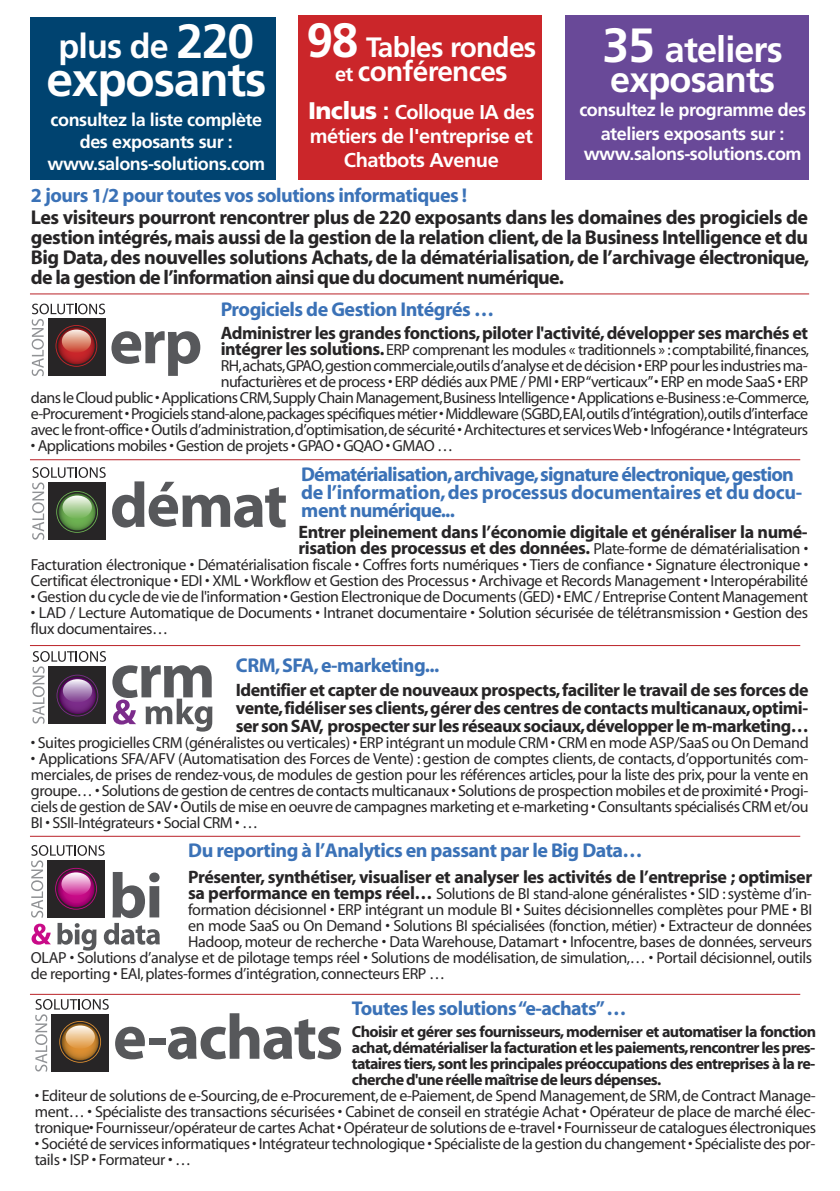
<style>
.page{position:relative;width:840px;height:1191px;background:#fff}
.page>*{position:absolute;margin:0;border:0;box-sizing:border-box;transform-origin:0 0}
.t1{font:700 48px "Frutiger";letter-spacing:-.025em;color:#fff}
.t2{font:700 36px/30px "Frutiger";letter-spacing:-.025em;color:#fff}
.t3{font:700 34px "Frutiger";letter-spacing:-.025em;color:#fff}
.t4{font:700 28px/24px "Frutiger";letter-spacing:-.025em;color:#fff;text-align:center}
.t5{font:700 20px/20px "Myriad";letter-spacing:-.035em;color:#272526;text-align:justify}
.t6{font:700 20px/18px "Myriad";letter-spacing:-.025em;color:#3b72b7}
.t7{font:700 20px/24px "Frutiger";letter-spacing:-.025em;color:#fff;text-align:center}
.t8{font:700 18px/18px "Myriad";letter-spacing:-.025em;color:#272526;text-align:justify}
.t9{font:700 18px/22px "Frutiger";letter-spacing:-.025em;color:#fff;text-align:center}
.t10{font:16px/16px "Myriad";letter-spacing:-.025em;color:#272526}
.t11{font:700 16px/16px "Myriad";letter-spacing:-.04em;color:#272526;text-align:justify}
.s1{font-size:48px}
.s2{font-size:20px}
.s3{font-weight:900;font-size:24px}
.s4{font-size:24px}
.s5{font-weight:700;font-size:18px}
.s6{font-weight:400;font-size:16px}
</style>
<div class="page">
<svg style="left:115px;top:1026px;width:30px;height:33px"></svg>
<div style="left:149px;top:1038px;width:17px;height:7px;background:#57585b"></div>
<svg style="left:168px;top:1013px;width:173px;height:46px"></svg>
<svg style="left:35px;top:999px;width:74px;height:72px"></svg>
<svg style="left:62px;top:1023px;width:37px;height:37px"></svg>
<svg style="left:66px;top:1025px;width:29px;height:23px"></svg>
<svg style="left:32px;top:651px;width:74px;height:73px"></svg>
<svg style="left:59px;top:677px;width:37px;height:37px"></svg>
<svg style="left:63px;top:679px;width:29px;height:23px"></svg>
<svg style="left:112px;top:665px;width:100px;height:66px"></svg>
<svg style="left:31px;top:845px;width:129px;height:105px"></svg>
<div style="left:30px;top:18px;width:245px;height:162px;background:#004370"></div>
<div style="left:298px;top:15px;width:243px;height:165px;background:#cb262a"></div>
<div style="left:565px;top:15px;width:243px;height:165px;background:#694998"></div>
<svg style="left:32px;top:467px;width:74px;height:73px"></svg>
<svg style="left:59px;top:493px;width:37px;height:37px"></svg>
<svg style="left:62px;top:495px;width:30px;height:24px"></svg>
<svg style="left:112px;top:481px;width:174px;height:46px"></svg>
<hr style="left:30px;top:459px;width:769px;height:1px;background:#ba2228">
<hr style="left:30px;top:645px;width:769px;height:1px;background:#ba2228">
<hr style="left:30px;top:835px;width:769px;height:1px;background:#ba2228">
<hr style="left:30px;top:993px;width:769px;height:1px;background:#ba2228">
<hr style="left:30px;top:293px;width:778px;height:1px;background:#ba2228">
<svg style="left:111px;top:331px;width:89px;height:45px"></svg>
<svg style="left:32px;top:303px;width:73px;height:73px"></svg>
<svg style="left:58px;top:327px;width:37px;height:37px"></svg>
<svg style="left:62px;top:329px;width:29px;height:24px"></svg>
<h3 class="t4" style="left:306px;top:38px;width:231px"><span class="s1">98</span> Tables rondes <span class="s2">et</span> conférences</h3>
<p class="t7" style="left:308px;top:102px;width:228px"><span class="s3">Inclus</span> <span class="s4">:</span> Colloque IA des métiers de l'entreprise et<br>Chatbots Avenue</p>
<p class="t6" style="left:31px;top:188px;width:437px">2 jours 1/2 pour toutes vos solutions informatiques !</p>
<p class="t5" style="left:31px;top:209px;width:779px">Les visiteurs pourront rencontrer plus de 220 exposants dans les domaines des progiciels de gestion intégrés,mais aussi de la gestion de la relation client,de la Business Intelligence et du Big Data,des nouvelles solutions Achats,de la dématérialisation,de l’archivage électronique, de la gestion de l’information ainsi que du document numérique.</p>
<p class="t8" style="left:220px;top:326px;width:588px">Administrer les grandes fonctions,piloter l'activité,développer ses marchés et</p>
<p class="t10" style="left:31px;top:343px;width:779px;text-align:right"><span class="s5">intégrer les solutions.</span>ERP comprenant les modules « traditionnels » :comptabilité,finances, RH,achats,GPAO,gestioncommerciale,outilsd’analyseetdedécision•ERPpourlesindustriesma-<br>nufacturières et de process • ERP dédiés aux PME / PMI • ERP“verticaux”• ERP en mode SaaS • ERP dansleCloudpublic•ApplicationsCRM,SupplyChainManagement,BusinessIntelligence•Applicationse-Business:e-Commerce, e-Procurement•Progicielsstand-alone,packagesspécifiquesmétier•Middleware(SGBD,EAI,outilsd’intégration),outilsd’interface avec lefront-office•Outilsd’administration,d’optimisation,desécurité•ArchitecturesetservicesWeb•Infogérance•Intégrateurs</p>
<p class="t10" style="left:31px;top:439px;width:423px">• Applications mobiles • Gestion de projets • GPAO • GQAO • GMAO …</p>
<h3 class="t3" style="left:58px;top:32px;width:197px">plus de <span class="s1">220</span></h3>
<h1 class="t1" style="left:46px;top:60px;width:221px">exposants</h1>
<p class="t9" style="left:47px;top:110px;width:219px">consultez la liste complète des exposants sur : www.salons-solutions.com</p>
<h2 class="t2" style="left:602px;top:37px;width:181px"><span class="s1">35</span> ateliers exposants</h2>
<p class="t9" style="left:579px;top:99px;width:228px;line-height:24px">consultez le programme des ateliers exposants sur :</p>
<p class="t9" style="left:583px;top:144px;width:219px">www.salons-solutions.com</p>
<p class="t6" style="left:220px;top:302px;width:275px">Progiciels de Gestion Intégrés …</p>
<p class="t6" style="left:301px;top:466px;width:502px">Dématérialisation,archivage,signature électronique,gestion de l’information,des processus documentaires et du docu&shy;ment numérique...</p>
<p class="t8" style="left:298px;top:526px;width:511px;line-height:16px">Entrer pleinement dans l’économie digitale et généraliser la numé&shy;risation des processus et des données. <span class="s6">Plate-forme de dématérialisation •</span></p>
<p class="t10" style="left:31px;top:558px;width:778px">Facturation électronique • Dématérialisation fiscale • Coffres forts numériques • Tiers de confiance • Signature électronique •<br>Certificat électronique • EDI • XML • Workflow et Gestion des Processus • Archivage et Records Management • Interopérabilité</p>
<p class="t10" style="left:31px;top:590px;width:778px">• Gestion du cycle de vie de l'information • Gestion Electronique de Documents (GED) • EMC / Entreprise Content Management</p>
<p class="t10" style="left:31px;top:606px;width:778px">• LAD / Lecture Automatique de Documents • Intranet documentaire • Solution sécurisée de télétransmission • Gestion des flux documentaires…</p>
<p class="t6" style="left:236px;top:657px;width:205px">CRM,SFA,e-marketing...</p>
<p class="t8" style="left:236px;top:682px;width:574px">Identifier et capter de nouveaux prospects,faciliter le travail de ses forces de vente,fidéliser ses clients,gérer des centres de contacts multicanaux,optimi&shy;ser sonSAV, prospecter surles réseauxsociaux,développerlem-marketing…</p>
<p class="t10" style="left:31px;top:736px;width:778px">• Suites progicielles CRM (généralistes ou verticales) • ERP intégrant un module CRM • CRM en mode ASP/SaaS ou On Demand</p>
<p class="t10" style="left:31px;top:752px;width:778px;text-align:justify">• Applications SFA/AFV (Automatisation des Forces de Vente) : gestion de comptes clients, de contacts, d’opportunités com&shy;merciales,de prises de rendez-vous,de modules de gestion pour les références articles,pour la liste des prix,pour la vente en groupe… • Solutions de gestion de centres de contacts multicanaux • Solutions de prospection mobiles et de proximité • Progi&shy;ciels de gestion de SAV • Outils de mise en oeuvre de campagnes marketing et e-marketing • Consultants spécialisés CRM et/ou BI • SSII-Intégrateurs • Social CRM • …</p>
<p class="t8" style="left:188px;top:869px;width:625px">Présenter, synthétiser, visualiser et analyser les activités de l’entreprise ; optimiser</p>
<p class="t10" style="left:188px;top:886px;width:624px"><span class="s5">sa performance en temps réel…</span> Solutions de BI stand-alone généralistes • SID :système d’in-</p>
<p class="t10" style="left:188px;top:902px;width:625px">formation décisionnel • ERP intégrant un module BI • Suites décisionnelles complètes pour PME • BI</p>
<p class="t10" style="left:188px;top:918px;width:625px">en mode SaaS ou On Demand • Solutions BI spécialisées (fonction, métier) • Extracteur de données</p>
<p class="t10" style="left:188px;top:934px;width:625px">Hadoop, moteur de recherche • Data Warehouse, Datamart • Infocentre, bases de données, serveurs</p>
<p class="t10" style="left:31px;top:950px;width:782px">OLAP • Solutions d’analyse et de pilotage temps réel • Solutions de modélisation,de simulation,… • Portail décisionnel,outils</p>
<p class="t10" style="left:31px;top:966px;width:415px">de reporting • EAI,plates-formes d’intégration,connecteurs ERP …</p>
<p class="t6" style="left:188px;top:843px;width:455px">Du reporting à l’Analytics en passant par le Big Data…</p>
<p class="t6" style="left:352px;top:1000px;width:276px">Toutes les solutions“e-achats”…</p>
<p class="t11" style="left:351px;top:1024px;width:465px">Choisir et gérer ses fournisseurs,moderniser et automatiser la fonction achat,dématérialiserlafacturationetlespaiements,rencontrerlespres&shy;tataires tiers,sont les principales préoccupations des entreprises à la re&shy;cherche d'une réelle maîtrise de leurs dépenses.</p>
<p class="t10" style="left:35px;top:1088px;width:782px;text-align:justify">• Editeur de solutions de e-Sourcing,de e-Procurement,de e-Paiement,de Spend Management,de SRM,de Contract Manage&shy;ment… • Spécialiste des transactions sécurisées • Cabinet de conseil en stratégie Achat • Opérateur de place de marché élec&shy;tronique• Fournisseur/opérateur de cartes Achat • Opérateur de solutions de e-travel • Fournisseur de catalogues électroniques</p>
<p class="t10" style="left:35px;top:1136px;width:781px">• Société de services informatiques • Intégrateur technologique • Spécialiste de la gestion du changement • Spécialiste des por&shy;tails • ISP • Formateur • …</p>
</div>
